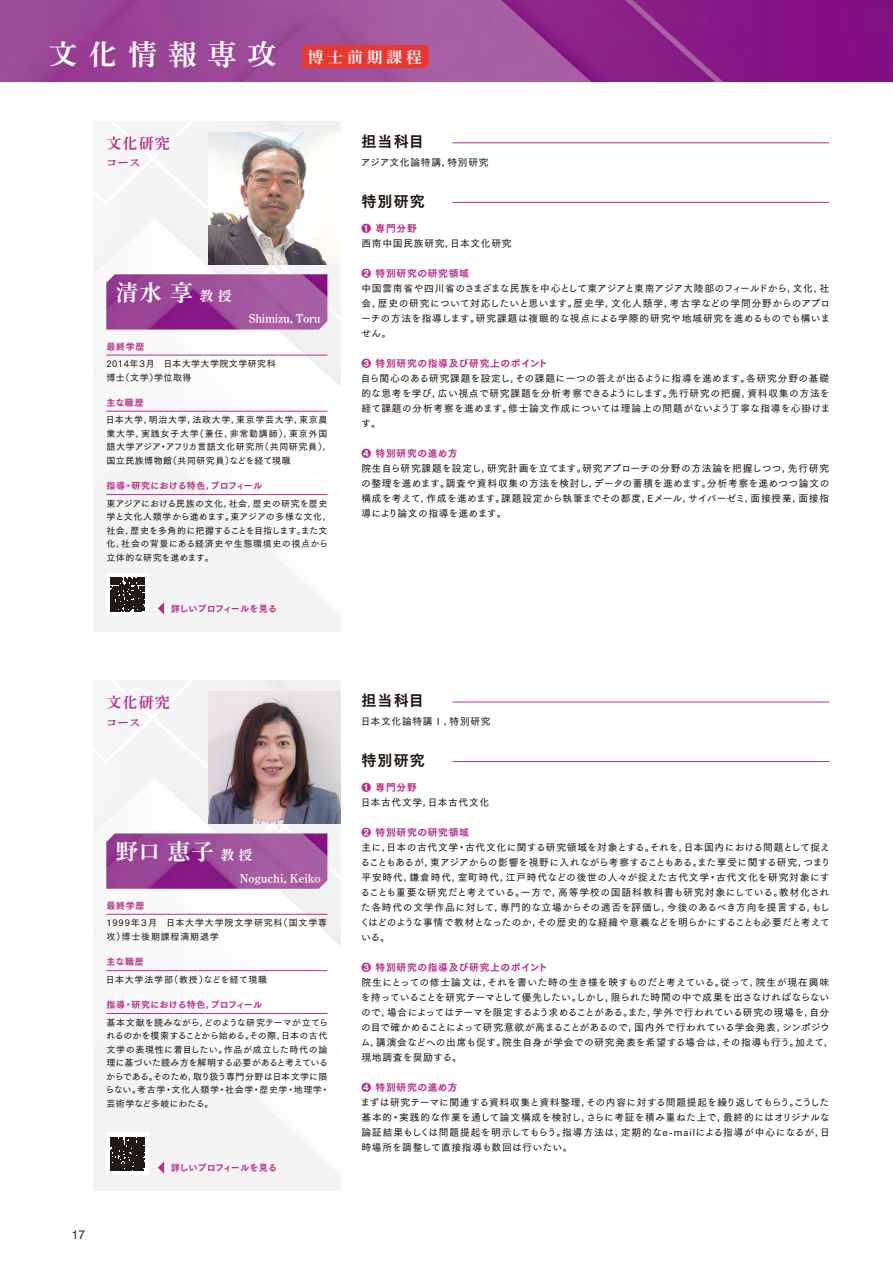
<style>
.page{position:relative;width:893px;height:1263px;background:#fff}
.page>*{position:absolute;margin:0;border:0;box-sizing:border-box;transform-origin:0 0}
.t1{font:28.5px "DNP Shuei Min Pr 6 N B";letter-spacing:.395em;color:#fff}
.t2{font:22.5px "DNP Shuei Min Pr 6 N B";color:#fff}
.t3{font:15px "Tsuku Go Pro E";letter-spacing:.075em;color:#221815}
.t4{font:15px "DNP Shuei Min Pr 6 N B";letter-spacing:.075em;color:#b72f8c}
.t5{font:12px "DNP Shuei Min Pr 6 N B";color:#fff}
.t6{font:12px "DNP Shuei Min Pr 6 N B";letter-spacing:-.02em;color:#fff}
.t7{font:12px "Helvetica Neue";color:#221815}
.t8{font:11.7px "DNP Shuei Min Pr 6 N B";letter-spacing:-.01em;color:#b72f8c}
.t9{font:9.75px/15px "Tsuku Go Pro D";letter-spacing:.035em;color:#221815;text-align:justify}
.t10{font:9.75px "Tsuku Go Pro E";letter-spacing:.075em;color:#b72f8c}
.t11{font:9.75px "Tsuku Go Pro D";letter-spacing:.075em;color:#221815}
.t12{font:9px/13.5px "Tsuku Go Pro D";letter-spacing:.01em;color:#221815}
.t13{font:9px/13.5px "Tsuku Go Pro D";letter-spacing:.02em;color:#221815}
.t14{font:9px/13.5px "Tsuku Go Pro D";letter-spacing:.07em;color:#221815}
.t15{font:9px/13.5px "Tsuku Go Pro D";letter-spacing:.09em;color:#221815}
.t16{font:9px "Tsuku Go Pro E";letter-spacing:.025em;color:#b72f8c}
.t17{font:9px/13.5px "Tsuku Go Pro D";letter-spacing:.05em;color:#221815}
.t18{font:9px "Tsuku Go Pro E";letter-spacing:-.005em;color:#b72f8c}
.s1{font-size:15.75px}
.s2{font-size:13.5px}
</style>
<div class="page">
<img style="left:0;top:0;width:893px;height:82px">
<img style="left:94px;top:121px;width:246px;height:510px">
<hr style="left:106px;top:355px;width:221px;height:1px;background:#b72f8c">
<hr style="left:106px;top:494px;width:221px;height:1px;background:#b72f8c">
<hr style="left:106px;top:411px;width:221px;height:1px;background:#b72f8c">
<svg style="left:158px;top:602px;width:6px;height:12px"></svg>
<img style="left:106px;top:274px;width:221px;height:56px">
<hr style="left:452px;top:142px;width:377px;height:1px;background:#b72f8c">
<hr style="left:452px;top:202px;width:377px;height:1px;background:#b72f8c">
<img style="left:94px;top:680px;width:246px;height:511px">
<hr style="left:106px;top:914px;width:221px;height:1px;background:#b72f8c">
<hr style="left:106px;top:1013px;width:221px;height:1px;background:#b72f8c">
<hr style="left:106px;top:970px;width:221px;height:1px;background:#b72f8c">
<svg style="left:158px;top:1161px;width:6px;height:13px"></svg>
<img style="left:106px;top:833px;width:221px;height:56px">
<hr style="left:452px;top:702px;width:377px;height:1px;background:#b72f8c">
<hr style="left:452px;top:761px;width:377px;height:1px;background:#b72f8c">
<div style="left:107px;top:574px;width:42px;height:42px;background:linear-gradient(to right,#fff,#fff)"></div>
<svg style="left:111px;top:578px;width:33px;height:33px"></svg>
<div style="left:107px;top:1133px;width:42px;height:42px;background:#fff"></div>
<svg style="left:111px;top:1137px;width:33px;height:34px"></svg>
<img style="left:208px;top:132px;width:132px;height:132px">
<img style="left:208px;top:691px;width:132px;height:132px">
<div style="left:302px;top:45px;width:127px;height:23px;background:#e8382f"></div>
<h1 class="t1" style="left:49px;top:38px;width:375px">文化情報専攻 <span class="s1">博士前期課程</span></h1>
<h3 class="t4" style="left:106px;top:135px;width:65px">文化研究</h3>
<p class="t8" style="left:106px;top:157px;width:36px">コース</p>
<h2 class="t2" style="left:116px;top:280px;width:117px">清水 享<span class="s2">教 授</span></h2>
<p class="t6" style="left:249px;top:312px;width:73px">Shimizu, Toru</p>
<p class="t16" style="left:106px;top:338px;width:40px">最終学歴</p>
<p class="t17" style="left:106px;top:356px;width:171px">2014年３月　日本大学大学院文学研究科博士（文学）学位取得</p>
<p class="t14" style="left:106px;top:412px;width:228px">日本大学，明治大学，法政大学，東京学芸大学，東京農業大学，実践女子大学（兼任，非常勤講師），東京外国語大学アジア・アフリカ言語文化研究所（共同研究員），国立民族博物館（共同研究員）などを経て現職</p>
<p class="t16" style="left:106px;top:394px;width:39px">主な職歴</p>
<p class="t16" style="left:106px;top:478px;width:157px">指導・研究における特色，プロフィール</p>
<p class="t13" style="left:106px;top:496px;width:227px">東アジアにおける民族の文化，社会，歴史の研究を歴史学と文化人類学から進めます。東アジアの多様な文化，社会，歴史を多角的に把握することを目指します。また文化，社会の背景にある経済史や生態環境史の視点から立体的な研究を進めます。</p>
<p class="t18" style="left:171px;top:600px;width:107px">詳しいプロフィールを見る</p>
<h3 class="t4" style="left:106px;top:694px;width:65px">文化研究</h3>
<p class="t8" style="left:106px;top:716px;width:36px">コース</p>
<h2 class="t2" style="left:116px;top:839px;width:138px">野口 恵子<span class="s2">教 授</span></h2>
<p class="t5" style="left:240px;top:871px;width:82px">Noguchi, Keiko</p>
<p class="t16" style="left:106px;top:897px;width:40px">最終学歴</p>
<p class="t15" style="left:106px;top:915px;width:222px">1999年３月　日本大学大学院文学研究科（国文学専攻）博士後期課程満期退学</p>
<p class="t15" style="left:106px;top:972px;width:163px">日本大学法学部（教授）などを経て現職</p>
<p class="t16" style="left:106px;top:954px;width:39px">主な職歴</p>
<p class="t16" style="left:106px;top:997px;width:157px">指導・研究における特色，プロフィール</p>
<p class="t12" style="left:106px;top:1014px;width:225px">基本文献を読みながら，どのような研究テーマが立てられるのかを模索することから始める。その際，日本の古代文学の表現性に着目したい。作品が成立した時代の論理に基づいた読み方を解明する必要があると考えているからである。そのため，取り扱う専門分野は日本文学に限らない。考古学・文化人類学・社会学・歴史学・地理学・芸術学など多岐にわたる。</p>
<p class="t18" style="left:171px;top:1159px;width:107px">詳しいプロフィールを見る</p>
<p class="t7" style="left:72px;top:1226px;width:15px">17</p>
<h3 class="t3" style="left:361px;top:128px;width:64px">担当科目</h3>
<p class="t11" style="left:361px;top:154px;width:129px">アジア文化論特講，特別研究</p>
<h3 class="t3" style="left:361px;top:187px;width:65px">特別研究</h3>
<p class="t10" style="left:361px;top:219px;width:57px">❶ 専門分野</p>
<p class="t11" style="left:361px;top:235px;width:152px">西南中国民族研究，日本文化研究</p>
<p class="t10" style="left:361px;top:264px;width:109px">❷ 特別研究の研究領域</p>
<p class="t9" style="left:361px;top:280px;width:471px">中国雲南省や四川省のさまざまな民族を中心として東アジアと東南アジア大陸部のフィールドから，文化，社会，歴史の研究について対応したいと思います。歴史学，文化人類学，考古学などの学問分野からのアプローチの方法を指導します。研究課題は複眼的な視点による学際的研究や地域研究を進めるものでも構いません。</p>
<p class="t10" style="left:361px;top:354px;width:188px">❸ 特別研究の指導及び研究上のポイント</p>
<p class="t9" style="left:361px;top:370px;width:471px">自ら関心のある研究課題を設定し，その課題に一つの答えが出るように指導を進めます。各研究分野の基礎的な思考を学び，広い視点で研究課題を分析考察できるようにします。先行研究の把握，資料収集の方法を経て課題の分析考察を進めます。修士論文作成については理論上の問題がないよう丁寧な指導を心掛けます。</p>
<p class="t10" style="left:361px;top:444px;width:98px">❹ 特別研究の進め方</p>
<p class="t9" style="left:361px;top:460px;width:470px">院生自ら研究課題を設定し，研究計画を立てます。研究アプローチの分野の方法論を把握しつつ，先行研究の整理を進めます。調査や資料収集の方法を検討し，データの蓄積を進めます。分析考察を進めつつ論文の構成を考えて，作成を進めます。課題設定から執筆までその都度，Eメール，サイバーゼミ，面接授業，面接指導により論文の指導を進めます。</p>
<h3 class="t3" style="left:361px;top:687px;width:64px">担当科目</h3>
<p class="t11" style="left:361px;top:713px;width:131px">日本文化論特講Ⅰ，特別研究</p>
<h3 class="t3" style="left:361px;top:747px;width:65px">特別研究</h3>
<p class="t10" style="left:361px;top:779px;width:57px">❶ 専門分野</p>
<p class="t11" style="left:361px;top:794px;width:130px">日本古代文学，日本古代文化</p>
<p class="t10" style="left:361px;top:824px;width:109px">❷ 特別研究の研究領域</p>
<p class="t9" style="left:360px;top:839px;width:472px;text-align:left">主に，日本の古代文学・古代文化に関する研究領域を対象とする。それを，日本国内における問題として捉えることもあるが，東アジアからの影響を視野に入れながら考察することもある。また享受に関する研究，つまり平安時代，鎌倉時代，室町時代，江戸時代などの後世の人々が捉えた古代文学・古代文化を研究対象にすることも重要な研究だと考えている。一方で，高等学校の国語科教科書も研究対象にしている。教材化された各時代の文学作品に対して，専門的な立場からその適否を評価し，今後のあるべき方向を提言する，もしくはどのような事情で教材となったのか，その歴史的な経緯や意義などを明らかにすることも必要だと考えている。</p>
<p class="t10" style="left:361px;top:959px;width:188px">❸ 特別研究の指導及び研究上のポイント</p>
<p class="t9" style="left:361px;top:974px;width:475px;text-align:left">院生にとっての修士論文は，それを書いた時の生き様を映すものだと考えている。従って，院生が現在興味を持っていることを研究テーマとして優先したい。しかし，限られた時間の中で成果を出さなければならないので，場合によってはテーマを限定するよう求めることがある。また，学外で行われている研究の現場を，自分の目で確かめることによって研究意欲が高まることがあるので，国内外で行われている学会発表，シンポジウム，講演会などへの出席も促す。院生自身が学会での研究発表を希望する場合は，その指導も行う。加えて，現地調査を奨励する。</p>
<p class="t10" style="left:361px;top:1079px;width:98px">❹ 特別研究の進め方</p>
<p class="t9" style="left:360px;top:1094px;width:471px">まずは研究テーマに関連する資料収集と資料整理，その内容に対する問題提起を繰り返してもらう。こうした基本的・実践的な作業を通して論文構成を検討し，さらに考証を積み重ねた上で，最終的にはオリジナルな論証結果もしくは問題提起を明示してもらう。指導方法は，定期的なe-mailによる指導が中心になるが，日時場所を調整して直接指導も数回は行いたい。</p>
</div>
